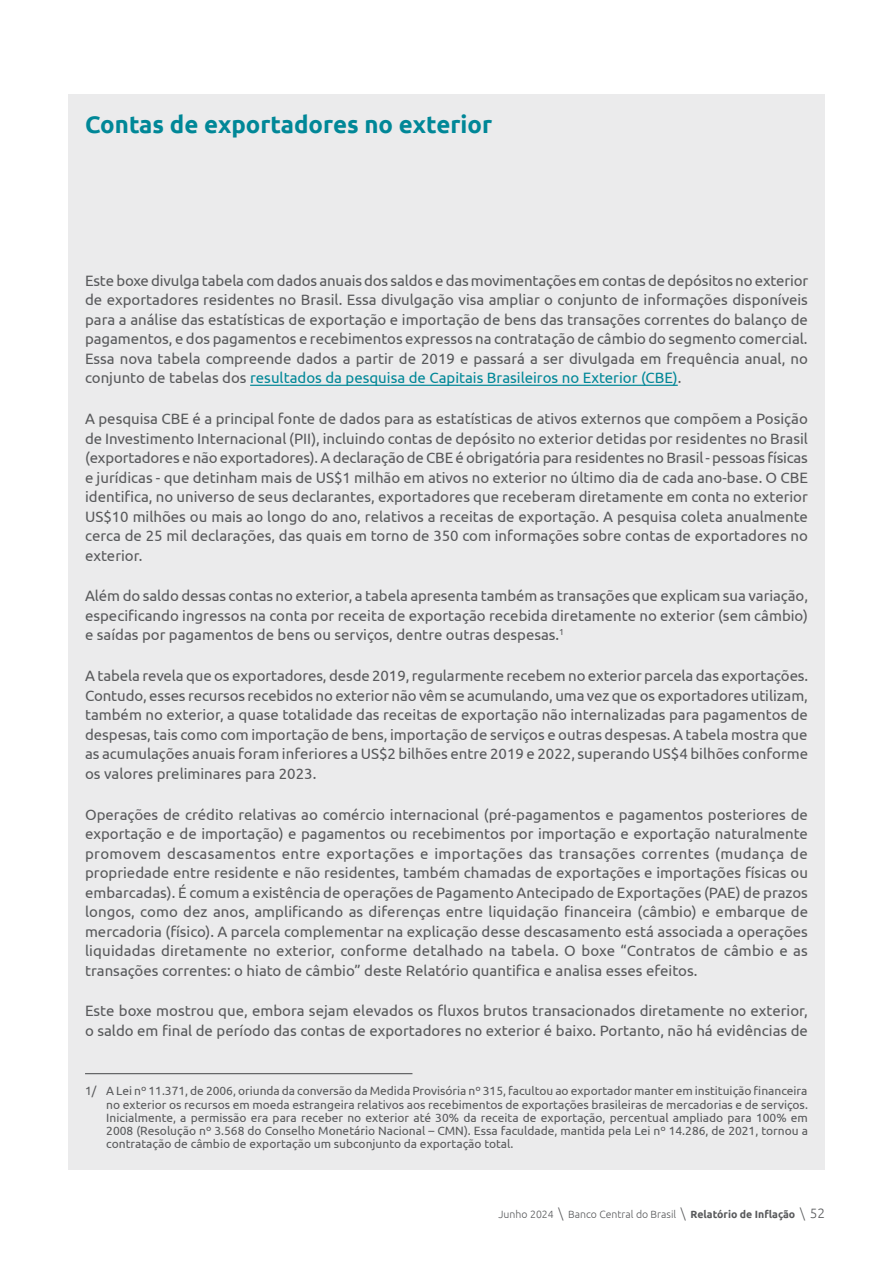
<style>
.page{position:relative;width:893px;height:1263px;background:#fff}
.page>*{position:absolute;margin:0;border:0;box-sizing:border-box;transform-origin:0 0}
.t1{font:700 24px "Ubuntu";color:#008797}
.t2{font:15px/19.5px "Ubuntu";color:#58595b;text-align:justify}
.t3{font:12px/13.2px "Ubuntu";color:#58595b;text-align:justify}
.t4{font:300 10.5px "Ubuntu";color:#58595b}
.s1{color:#008797}
.s2{font-size:13.5px}
.s3{font-weight:700}
</style>
<div class="page">
<div style="left:68px;top:94px;width:757px;height:1075px;background:#ebebec"></div>
<hr style="left:250px;top:385px;width:428px;height:1px;background:#008797">
<hr style="left:85px;top:1073px;width:327px;height:1px;background:#58595b">
<h1 class="t1" style="left:85px;top:110px;width:409px">Contas de exportadores no exterior</h1>
<p class="t2" style="left:85px;top:270px;width:725px">Este boxe divulga tabela com dados anuais dos saldos e das movimentações em contas de depósitos no exterior de exportadores residentes no Brasil. Essa divulgação visa ampliar o conjunto de informações disponíveis para a análise das estatísticas de exportação e importação de bens das transações correntes do balanço de pagamentos, e dos pagamentos e recebimentos expressos na contratação de câmbio do segmento comercial.<br>Essa nova tabela compreende dados a partir de 2019 e passará a ser divulgada em frequência anual, no conjunto de tabelas dos <span class="s1">resultados da pesquisa de Capitais Brasileiros no Exterior (CBE)</span>.</p>
<p class="t2" style="left:85px;top:409px;width:724px">A pesquisa CBE é a principal fonte de dados para as estatísticas de ativos externos que compõem a Posição de Investimento Internacional (PII), incluindo contas de depósito no exterior detidas por residentes no Brasil (exportadores e não exportadores). A declaração de CBE é obrigatória para residentes no Brasil - pessoas físicas e jurídicas - que detinham mais de US$1 milhão em ativos no exterior no último dia de cada ano-base. O CBE identifica, no universo de seus declarantes, exportadores que receberam diretamente em conta no exterior US$10 milhões ou mais ao longo do ano, relativos a receitas de exportação. A pesquisa coleta anualmente cerca de 25 mil declarações, das quais em torno de 350 com informações sobre contas de exportadores no exterior.</p>
<p class="t2" style="left:85px;top:586px;width:724px">Além do saldo dessas contas no exterior, a tabela apresenta também as transações que explicam sua variação, especificando ingressos na conta por receita de exportação recebida diretamente no exterior (sem câmbio) e saídas por pagamentos de bens ou serviços, dentre outras despesas.<sup>1</sup></p>
<p class="t2" style="left:85px;top:666px;width:725px">A tabela revela que os exportadores, desde 2019, regularmente recebem no exterior parcela das exportações.<br>Contudo, esses recursos recebidos no exterior não vêm se acumulando, uma vez que os exportadores utilizam, também no exterior, a quase totalidade das receitas de exportação não internalizadas para pagamentos de despesas, tais como com importação de bens, importação de serviços e outras despesas. A tabela mostra que as acumulações anuais foram inferiores a US$2 bilhões entre 2019 e 2022, superando US$4 bilhões conforme os valores preliminares para 2023.</p>
<p class="t2" style="left:85px;top:804px;width:725px">Operações de crédito relativas ao comércio internacional (pré-pagamentos e pagamentos posteriores de exportação e de importação) e pagamentos ou recebimentos por importação e exportação naturalmente promovem descasamentos entre exportações e importações das transações correntes (mudança de propriedade entre residente e não residentes, também chamadas de exportações e importações físicas ou embarcadas). É comum a existência de operações de Pagamento Antecipado de Exportações (PAE) de prazos longos, como dez anos, amplificando as diferenças entre liquidação financeira (câmbio) e embarque de mercadoria (físico). A parcela complementar na explicação desse descasamento está associada a operações liquidadas diretamente no exterior, conforme detalhado na tabela. O boxe “Contratos de câmbio e as transações correntes: o hiato de câmbio” deste Relatório quantifica e analisa esses efeitos.</p>
<p class="t2" style="left:85px;top:1001px;width:724px">Este boxe mostrou que, embora sejam elevados os fluxos brutos transacionados diretamente no exterior, o saldo em final de período das contas de exportadores no exterior é baixo. Portanto, não há evidências de</p>
<p class="t3" style="left:106px;top:1084px;width:703px;text-indent:-21px">1/ A Lei nº 11.371, de 2006, oriunda da conversão da Medida Provisória nº 315, facultou ao exportador manter em instituição financeira no exterior os recursos em moeda estrangeira relativos aos recebimentos de exportações brasileiras de mercadorias e de serviços.<br>Inicialmente, a permissão era para receber no exterior até 30% da receita de exportação, percentual ampliado para 100% em 2008 (Resolução nº 3.568 do Conselho Monetário Nacional – CMN). Essa faculdade, mantida pela Lei nº 14.286, de 2021, tornou a contratação de câmbio de exportação um subconjunto da exportação total.</p>
<p class="t4" style="left:498px;top:1208px;width:328px">Junho 2024 <span class="s2">\</span> Banco Central do Brasil <span class="s2">\</span> <span class="s3">Relatório de Inflação</span> <span class="s2">\ 52</span></p>
</div>
